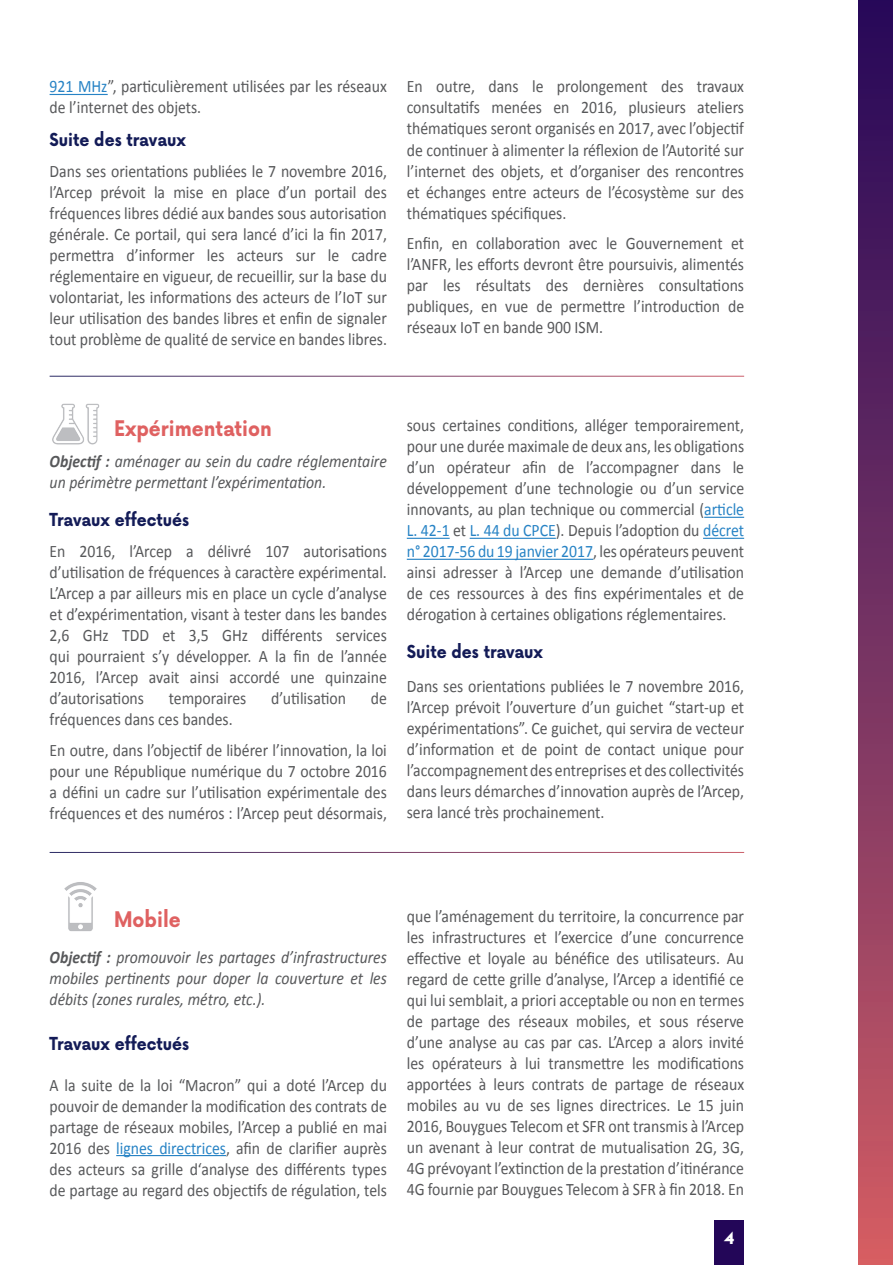
<style>
.page{position:relative;width:893px;height:1265px;background:#fff}
.page>*{position:absolute;margin:0;border:0;box-sizing:border-box;transform-origin:0 0}
.Titre_1{font:700 21px "Now Alt";color:#df6161;scale:.9 1}
.Texte_principal{font:17.5px/21px "Calibri";color:#57585a;text-align:justify;scale:.9 1}
.Texte_principal-2{font:italic 17.5px/21px "Calibri";color:#57585a;scale:.9 1}
.Titre_1_1{font:700 17.5px "Now Alt";color:#131b57;scale:.9 1}
.t1{font:700 17.5px "Euclid Flex";color:#fff}
.s1{color:#2783c5}
.s2{font-weight:700}
</style>
<div class="page">
<div style="left:714px;top:1220px;width:30px;height:45px;background:#230658"></div>
<img style="left:52px;top:403px;width:48px;height:42px">
<hr style="left:50px;top:94px;width:58px;height:1px;background:#2783c5">
<hr style="left:704px;top:517px;width:40px;height:1px;background:#2783c5">
<hr style="left:407px;top:538px;width:43px;height:1px;background:#2783c5">
<hr style="left:470px;top:538px;width:86px;height:1px;background:#2783c5">
<hr style="left:703px;top:538px;width:41px;height:1px;background:#2783c5">
<hr style="left:407px;top:559px;width:186px;height:1px;background:#2783c5">
<img style="left:64px;top:882px;width:33px;height:49px">
<hr style="left:116px;top:1155px;width:110px;height:1px;background:#2783c5">
<div style="left:858px;top:0;width:35px;height:1265px;background:linear-gradient(to bottom,#22085b,#ce5d66)"></div>
<p class="Texte_principal" style="left:50px;top:75px;width:376px"><span class="s1">921 MHz</span>”, particulièrement utilisées par les réseaux de l’internet des objets.</p>
<p class="Titre_1_1" style="left:50px;top:127px;width:153px">Suite des travaux</p>
<p class="Texte_principal" style="left:50px;top:160px;width:376px">Dans ses orientations publiées le 7 novembre 2016, l’Arcep prévoit la mise en place d’un portail des fréquences libres dédié aux bandes sous autorisation générale. Ce portail, qui sera lancé d’ici la fin 2017, permettra d’informer les acteurs sur le cadre réglementaire en vigueur, de recueillir, sur la base du volontariat, les informations des acteurs de l’IoT sur leur utilisation des bandes libres et enfin de signaler tout problème de qualité de service en bandes libres.</p>
<p class="Texte_principal" style="left:407px;top:75px;width:376px">En outre, dans le prolongement des travaux consultatifs menées en 2016, plusieurs ateliers thématiques seront organisés en 2017, avec l’objectif de continuer à alimenter la réflexion de l’Autorité sur l’internet des objets, et d’organiser des rencontres et échanges entre acteurs de l’écosystème sur des thématiques spécifiques.</p>
<p class="Texte_principal" style="left:407px;top:232px;width:376px">Enfin, en collaboration avec le Gouvernement et l’ANFR, les efforts devront être poursuivis, alimentés par les résultats des dernières consultations publiques, en vue de permettre l’introduction de réseaux IoT en bande 900 ISM.</p>
<p class="Titre_1" style="left:114px;top:413px;width:177px">Expérimentation</p>
<p class="Texte_principal-2" style="left:50px;top:450px;width:376px"><span class="s2">Objectif :</span> aménager au sein du cadre réglementaire un périmètre permettant l’expérimentation.</p>
<p class="Titre_1_1" style="left:50px;top:506px;width:157px">Travaux effectués</p>
<p class="Texte_principal" style="left:50px;top:540px;width:376px">En 2016, l’Arcep a délivré 107 autorisations d’utilisation de fréquences à caractère expérimental.<br>L’Arcep a par ailleurs mis en place un cycle d’analyse et d’expérimentation, visant à tester dans les bandes 2,6 GHz TDD et 3,5 GHz différents services qui pourraient s’y développer. A la fin de l’année 2016, l’Arcep avait ainsi accordé une quinzaine d’autorisations</p>
<p class="Texte_principal" style="left:169px;top:687px;width:88px">temporaires</p>
<p class="Texte_principal" style="left:271px;top:687px;width:85px">d’utilisation</p>
<p class="Texte_principal" style="left:371px;top:687px;width:19px">de</p>
<p class="Texte_principal" style="left:50px;top:708px;width:205px">fréquences dans ces bandes.</p>
<p class="Texte_principal" style="left:50px;top:738px;width:376px">En outre, dans l’objectif de libérer l’innovation, la loi pour une République numérique du 7 octobre 2016 a défini un cadre sur l’utilisation expérimentale des fréquences et des numéros : l’Arcep peut désormais,</p>
<p class="Texte_principal" style="left:407px;top:414px;width:376px">sous certaines conditions, alléger temporairement, pour une durée maximale de deux ans, les obligations d’un opérateur afin de l’accompagner dans le développement d’une technologie ou d’un service innovants, au plan technique ou commercial (<span class="s1">article L. 42-1</span> et <span class="s1">L. 44 du CPCE</span>). Depuis l’adoption du <span class="s1">décret n° 2017-56 du 19 janvier 2017</span>, les opérateurs peuvent ainsi adresser à l’Arcep une demande d’utilisation de ces ressources à des fins expérimentales et de dérogation à certaines obligations réglementaires.</p>
<p class="Titre_1_1" style="left:407px;top:639px;width:153px">Suite des travaux</p>
<p class="Texte_principal" style="left:407px;top:675px;width:376px">Dans ses orientations publiées le 7 novembre 2016, l’Arcep prévoit l’ouverture d’un guichet “start-up et expérimentations”. Ce guichet, qui servira de vecteur d’information et de point de contact unique pour l’accompagnement des entreprises et des collectivités dans leurs démarches d’innovation auprès de l’Arcep, sera lancé très prochainement.</p>
<p class="Titre_1" style="left:114px;top:904px;width:76px">Mobile</p>
<p class="Texte_principal-2" style="left:50px;top:946px;width:376px;text-align:justify"><span class="s2">Objectif :</span> promouvoir les partages d’infrastructures mobiles pertinents pour doper la couverture et les débits (zones rurales, métro, etc.).</p>
<p class="Titre_1_1" style="left:50px;top:1030px;width:157px">Travaux effectués</p>
<p class="Texte_principal" style="left:50px;top:1073px;width:376px">A la suite de la loi “Macron” qui a doté l’Arcep du pouvoir de demander la modification des contrats de partage de réseaux mobiles, l’Arcep a publié en mai 2016 des <span class="s1">lignes directrices</span>, afin de clarifier auprès des acteurs sa grille d‘analyse des différents types de partage au regard des objectifs de régulation, tels</p>
<p class="Texte_principal" style="left:407px;top:905px;width:376px">que l’aménagement du territoire, la concurrence par les infrastructures et l’exercice d’une concurrence effective et loyale au bénéfice des utilisateurs. Au regard de cette grille d’analyse, l’Arcep a identifié ce qui lui semblait, a priori acceptable ou non en termes de partage des réseaux mobiles, et sous réserve d’une analyse au cas par cas. L’Arcep a alors invité les opérateurs à lui transmettre les modifications apportées à leurs contrats de partage de réseaux mobiles au vu de ses lignes directrices. Le 15 juin 2016, Bouygues Telecom et SFR ont transmis à l’Arcep un avenant à leur contrat de mutualisation 2G, 3G, 4G prévoyant l’extinction de la prestation d’itinérance 4G fournie par Bouygues Telecom à SFR à fin 2018. En</p>
<p class="t1" style="left:724px;top:1228px;width:12px">4</p>
</div>
